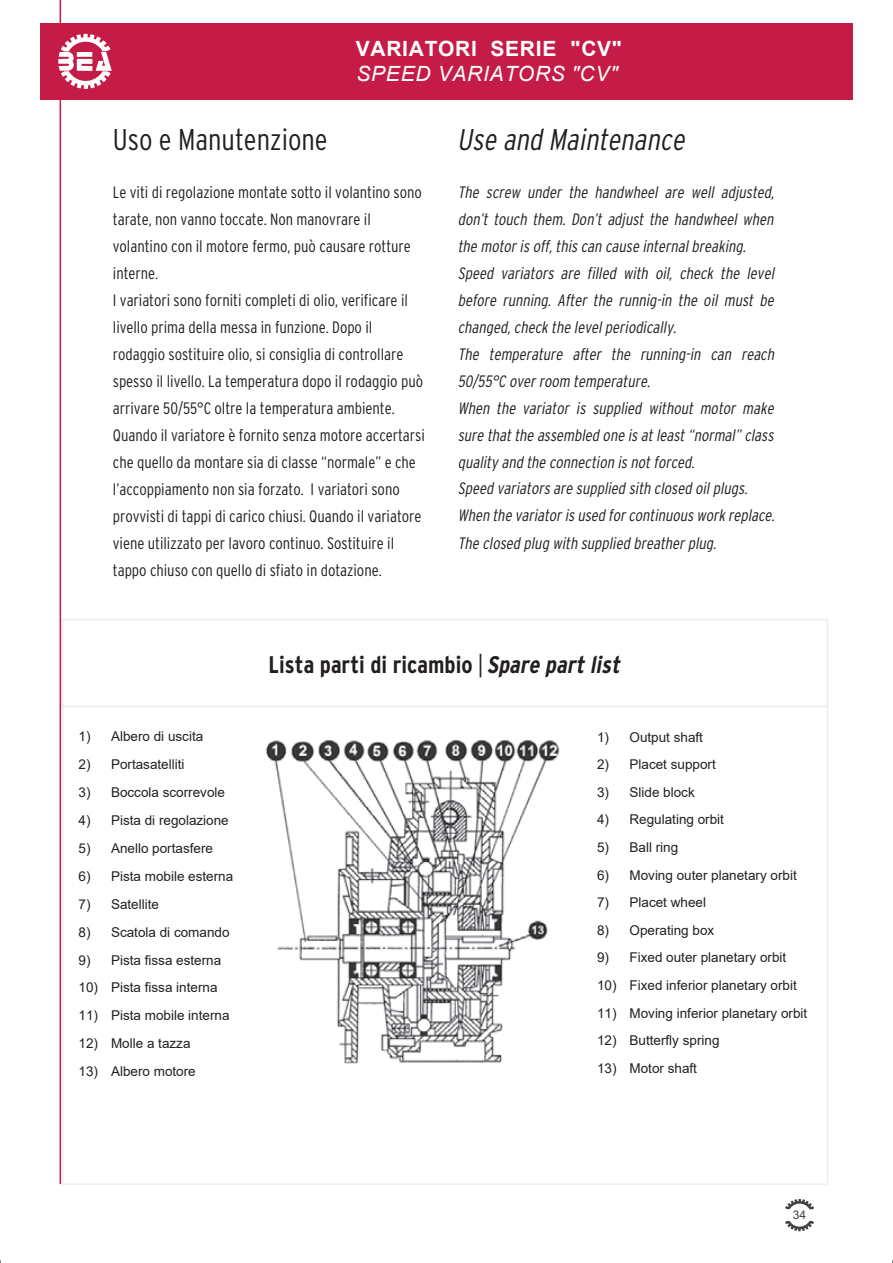
<style>
.page{position:relative;width:893px;height:1263px;background:#fff}
.page>*{position:absolute;margin:0;border:0;box-sizing:border-box;transform-origin:0 0}
.t1{font:italic 300 condensed 30px "Interstate";color:#231f20}
.t2{font:300 condensed 30px "Interstate";color:#231f20}
.t3{font:700 condensed 24px "Interstate";color:#231f20}
.t4{font:700 21px/25.2px "Arial";letter-spacing:.035em;color:#fff}
.t5{font:300 condensed 16.5px/27px "Interstate";letter-spacing:-.005em;color:#231f20}
.t6{font:italic 300 condensed 16.5px/27px "Interstate";color:#231f20}
.t7{font:13.5px "Arial";color:#231f20}
.t8{font:12px "Arial";color:#424344}
.s1{font-weight:400;font-style:italic}
.s2{font-weight:300}
.s3{font-style:italic}
</style>
<div class="page">
<svg style="left:62px;top:707px;width:766px;height:478px"></svg>
<div style="left:61px;top:619px;width:767px;height:88px;border:2px solid #eeeeef"></div>
<img style="left:242px;top:731px;width:339px;height:341px">
<hr style="left:60px;top:0;width:1px;height:1184px;background:#c51c47">
<div style="left:40px;top:23px;width:813px;height:77px;background:#c51c47"></div>
<svg style="left:58px;top:34px;width:54px;height:55px"></svg>
<svg style="left:785px;top:1199px;width:29px;height:10px"></svg>
<svg style="left:785px;top:1221px;width:29px;height:10px"></svg>
<p class="t4" style="left:356px;top:36px;width:268px">VARIATORI SERIE "CV"<br><span class="s1">SPEED VARIAT</span><span class="s1">O</span><span class="s1">RS "CV"</span></p>
<h1 class="t2" style="left:113px;top:122px;width:216px">Uso e Manutenzione</h1>
<p class="t5" style="left:113px;top:179px;width:313px">Le viti di regolazione montate sotto il volantino sono tarate, non vanno toccate. Non manovrare il volantino con il motore fermo, può causare rotture interne.<br>I variatori sono forniti completi di olio, verificare il livello prima della messa in funzione. Dopo il rodaggio sostituire olio, si consiglia di controllare spesso il livello. La temperatura dopo il rodaggio può arrivare 50/55°C oltre la temperatura ambiente.<br>Quando il variatore è fornito senza motore accertarsi che quello da montare sia di classe “normale” e che l’accoppiamento non sia forzato. I variatori sono provvisti di tappi di carico chiusi. Quando il variatore viene utilizzato per lavoro continuo. Sostituire il tappo chiuso con quello di sfiato in dotazione.</p>
<h1 class="t1" style="left:457px;top:122px;width:234px">Use and Maintenance</h1>
<p class="t6" style="left:458px;top:179px;width:322px">The screw under the handwheel are well adjusted, don’t touch them. Don’t adjust the handwheel when the motoris off,this can cause internalbreaking.<br>Speed variators are filled with oil, check the level before running. After the runnig-in the oil must be changed,check the levelperiodically.<br>The temperature after the running-in can reach 50/55°C overroom temperature.<br>When the variator is supplied without motor make sure thatthe assembled one is atleast“normal”class quality and the connection is notforced.<br>Speed variators are supplied sith closed oilplugs.<br>When the variatoris used forcontinuous work replace.<br>The closed plug with supplied breatherplug.</p>
<p class="t7" style="left:79px;top:727px;width:126px">1) Albero di uscita</p>
<p class="t7" style="left:79px;top:755px;width:107px">2) Portasatelliti</p>
<p class="t7" style="left:79px;top:783px;width:148px">3) Boccola scorrevole</p>
<p class="t7" style="left:79px;top:811px;width:152px">4) Pista di regolazione</p>
<p class="t7" style="left:79px;top:839px;width:136px">5) Anello portasfere</p>
<p class="t7" style="left:79px;top:867px;width:156px">6) Pista mobile esterna</p>
<p class="t7" style="left:79px;top:895px;width:82px">7) Satellite</p>
<p class="t7" style="left:79px;top:922px;width:152px">8) Scatola di comando</p>
<p class="t7" style="left:79px;top:950px;width:144px">9) Pista fissa esterna</p>
<p class="t7" style="left:79px;top:978px;width:140px">10) Pista fissa interna</p>
<p class="t7" style="left:79px;top:1006px;width:152px">11) Pista mobile interna</p>
<p class="t7" style="left:79px;top:1034px;width:113px">12) Molle a tazza</p>
<p class="t7" style="left:79px;top:1062px;width:119px">13) Albero motore</p>
<h2 class="t3" style="left:269px;top:651px;width:357px">Lista parti di ricambio <span class="s2">|</span> <span class="s3">Spare part list</span></h2>
<p class="t7" style="left:597px;top:728px;width:107px">1) Output shaft</p>
<p class="t7" style="left:597px;top:755px;width:120px">2) Placet support</p>
<p class="t7" style="left:597px;top:783px;width:99px">3) Slide block</p>
<p class="t7" style="left:597px;top:810px;width:128px">4) Regulating orbit</p>
<p class="t7" style="left:597px;top:838px;width:83px">5) Ball ring</p>
<p class="t7" style="left:597px;top:865px;width:201px">6) Moving outer planetary orbit</p>
<p class="t7" style="left:597px;top:893px;width:110px">7) Placet wheel</p>
<p class="t7" style="left:597px;top:921px;width:119px">8) Operating box</p>
<p class="t7" style="left:597px;top:948px;width:191px">9) Fixed outer planetary orbit</p>
<p class="t7" style="left:597px;top:976px;width:201px">10) Fixed inferior planetary orbit</p>
<p class="t7" style="left:597px;top:1003px;width:212px">11) Moving inferior planetary orbit</p>
<p class="t7" style="left:597px;top:1031px;width:124px">12) Butterfly spring</p>
<p class="t7" style="left:597px;top:1059px;width:101px">13) Motor shaft</p>
<p class="t8" style="left:793px;top:1206px;width:15px">34</p>
</div>
